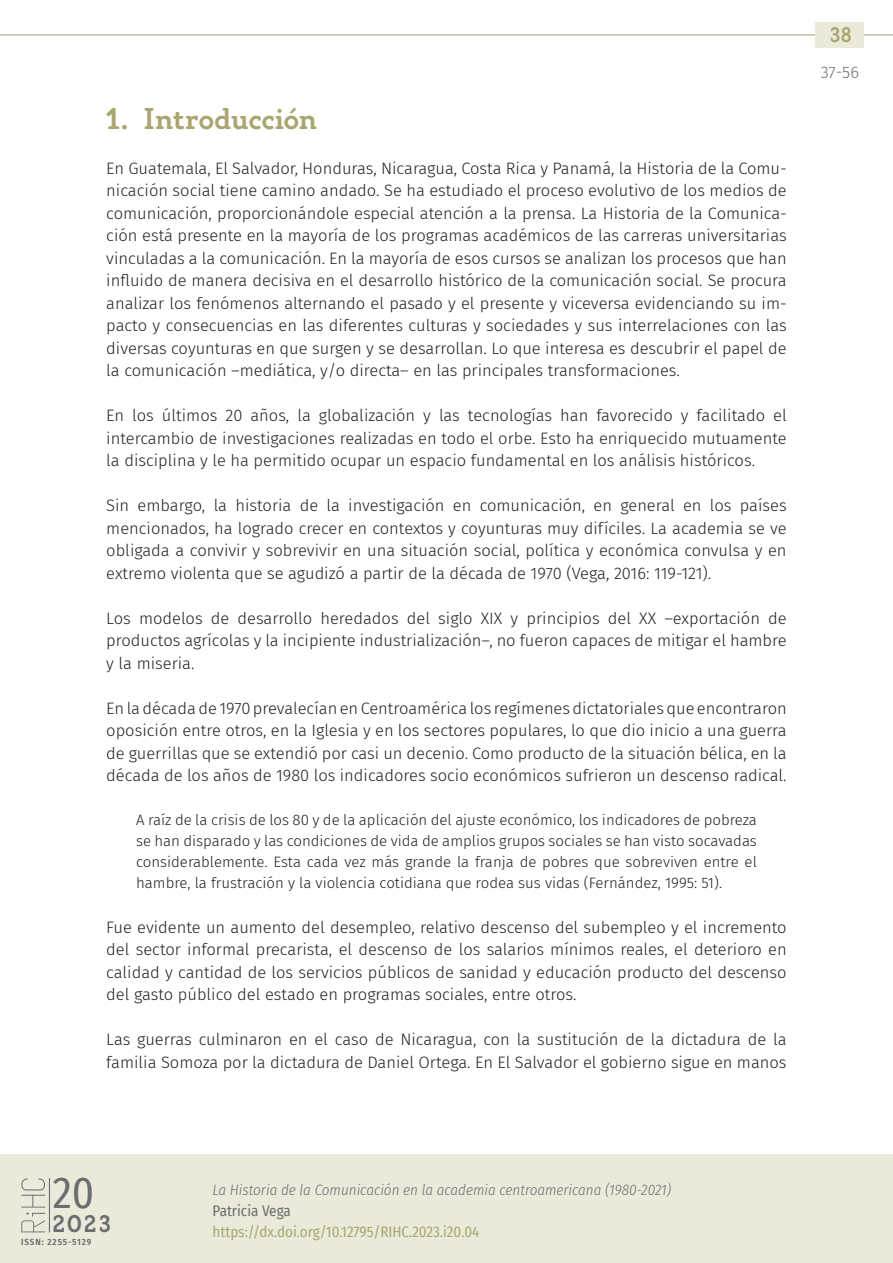
<style>
.page{position:relative;width:893px;height:1263px;background:#fff}
.page>*{position:absolute;margin:0;border:0;box-sizing:border-box;transform-origin:0 0}
.t1{font:43.2px "Fira Sans Condensed";color:#6c6d70}
._40_enunc_1{font:600 30px "Gambero";color:#aaa671}
.t2{font:600 24px "Gambero";color:#6c6d70}
.t3{font:600 21px "Gambero";color:#aaa671}
._00_bsc{font:300 16.5px/22.5px "Fira Sans";color:#231f20;text-align:justify}
._00_bsc_tras{font:300 16.5px/22.5px "Fira Sans";color:#231f20;text-align:justify}
.t4{font:300 16.5px "Fira Sans";color:#6c6d70}
._50_cita{font:300 15px/21px "Fira Sans";color:#231f20;text-align:justify}
.t5{font:italic 300 15px "Fira Sans Condensed";color:#6c6d70}
.t6{font:15px "Fira Sans Condensed";color:#aaa671}
.t7{font:15px "Fira Sans Condensed";color:#6c6d70}
.t8{font:600 9px "Fira Sans Condensed";letter-spacing:.1em;color:#6c6d70}
</style>
<div class="page">
<hr style="left:0;top:34px;width:893px;height:1px;background:#aea385">
<div style="left:816px;top:22px;width:48px;height:26px;background:#ebeada"></div>
<div style="left:0;top:1154px;width:893px;height:109px;background:#ebeada"></div>
<hr style="left:49px;top:1178px;width:1px;height:54px;background:#6c6d70">
<svg style="left:21px;top:1178px;width:24px;height:29px"></svg>
<svg style="left:21px;top:1213px;width:24px;height:19px"></svg>
<p class="_40_enunc_1" style="left:106px;top:100px;width:212px">1. Introducción</p>
<p class="_00_bsc_tras" style="left:106px;top:157px;width:682px">En Guatemala, El Salvador, Honduras, Nicaragua, Costa Rica y Panamá, la Historia de la Comu&shy;nicación social tiene camino andado. Se ha estudiado el proceso evolutivo de los medios de comunicación, proporcionándole especial atención a la prensa. La Historia de la Comunica&shy;ción está presente en la mayoría de los programas académicos de las carreras universitarias vinculadas a la comunicación. En la mayoría de esos cursos se analizan los procesos que han influido de manera decisiva en el desarrollo histórico de la comunicación social. Se procura analizar los fenómenos alternando el pasado y el presente y viceversa evidenciando su im&shy;pacto y consecuencias en las diferentes culturas y sociedades y sus interrelaciones con las diversas coyunturas en que surgen y se desarrollan. Lo que interesa es descubrir el papel de la comunicación –mediática, y/o directa– en las principales transformaciones.</p>
<p class="_00_bsc" style="left:106px;top:404px;width:682px">En los últimos 20 años, la globalización y las tecnologías han favorecido y facilitado el intercambio de investigaciones realizadas en todo el orbe. Esto ha enriquecido mutuamente la disciplina y le ha permitido ocupar un espacio fundamental en los análisis históricos.</p>
<p class="_00_bsc" style="left:106px;top:494px;width:682px">Sin embargo, la historia de la investigación en comunicación, en general en los países mencionados, ha logrado crecer en contextos y coyunturas muy difíciles. La academia se ve obligada a convivir y sobrevivir en una situación social, política y económica convulsa y en extremo violenta que se agudizó a partir de la década de 1970 (Vega, 2016: 119-121).</p>
<p class="_00_bsc" style="left:106px;top:607px;width:682px">Los modelos de desarrollo heredados del siglo XIX y principios del XX –exportación de productos agrícolas y la incipiente industrialización–, no fueron capaces de mitigar el hambre y la miseria.</p>
<p class="_00_bsc" style="left:106px;top:697px;width:682px">En la década de 1970 prevalecían en Centroamérica los regímenes dictatoriales que encontraron oposición entre otros, en la Iglesia y en los sectores populares, lo que dio inicio a una guerra de guerrillas que se extendió por casi un decenio. Como producto de la situación bélica, en la década de los años de 1980 los indicadores socio económicos sufrieron un descenso radical.</p>
<p class="_50_cita" style="left:136px;top:809px;width:622px">A raíz de la crisis de los 80 y de la aplicación del ajuste económico, los indicadores de pobreza se han disparado y las condiciones de vida de amplios grupos sociales se han visto socavadas considerablemente. Esta cada vez más grande la franja de pobres que sobreviven entre el hambre, la frustración y la violencia cotidiana que rodea sus vidas (Fernández, 1995: 51).</p>
<p class="_00_bsc" style="left:106px;top:916px;width:682px">Fue evidente un aumento del desempleo, relativo descenso del subempleo y el incremento del sector informal precarista, el descenso de los salarios mínimos reales, el deterioro en calidad y cantidad de los servicios públicos de sanidad y educación producto del descenso del gasto público del estado en programas sociales, entre otros.</p>
<p class="_00_bsc" style="left:106px;top:1028px;width:682px">Las guerras culminaron en el caso de Nicaragua, con la sustitución de la dictadura de la familia Somoza por la dictadura de Daniel Ortega. En El Salvador el gobierno sigue en manos</p>
<p class="t3" style="left:830px;top:22px;width:23px">38</p>
<p class="t4" style="left:821px;top:60px;width:40px">37-56</p>
<h1 class="t1" style="left:53px;top:1160px;width:43px">20</h1>
<h3 class="t2" style="left:53px;top:1209px;width:60px">2023</h3>
<p class="t8" style="left:21px;top:1234px;width:71px">ISSN: 2255-5129</p>
<p class="t5" style="left:213px;top:1179px;width:460px">La Historia de la Comunicación en la academia centroamericana (1980-2021)</p>
<p class="t7" style="left:213px;top:1199px;width:80px">Patricia Vega</p>
<p class="t6" style="left:213px;top:1220px;width:268px">https://dx.doi.org/10.12795/RIHC.2023.i20.04</p>
</div>
